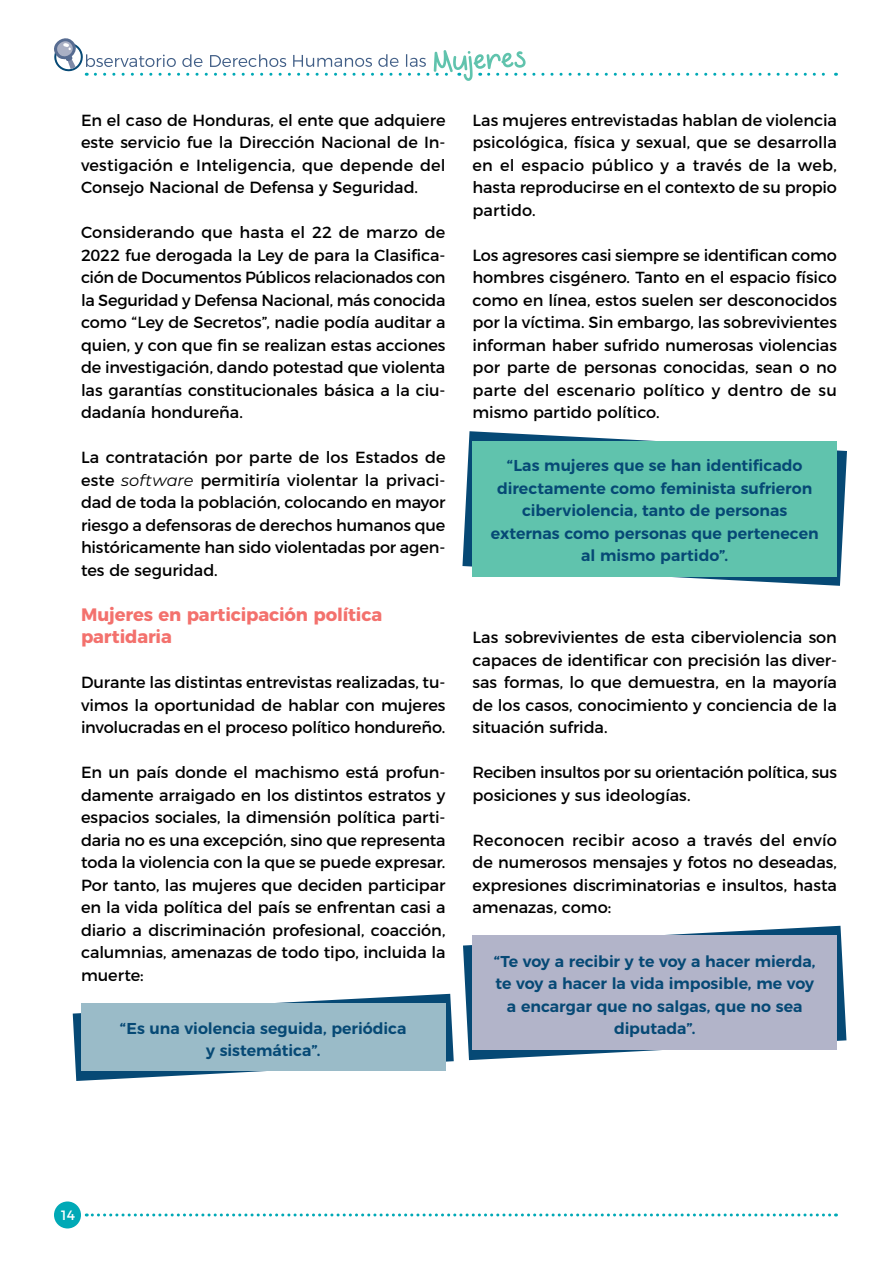
<style>
.page{position:relative;width:891px;height:1269px;background:#fff}
.page>*{position:absolute;margin:0;border:0;box-sizing:border-box;transform-origin:0 0}
.t1{font:700 18px/22.5px "Montserrat";letter-spacing:-.005em;color:#f3716d}
.t2{font:16.2px/22.5px "Montserrat";letter-spacing:-.005em;color:#000;text-align:justify}
.t3{font:600 15.75px/22.5px "Montserrat";color:#064975;text-align:center}
.t4{font:13.5px "Montserrat";color:#fff}
.s1{font-style:italic}
</style>
<div class="page">
<div style="left:54px;top:1202px;width:27px;height:26px;background:#00a9b6;border-radius:50%"></div>
<svg style="left:86px;top:1214px;width:751px;height:2px"></svg>
<svg style="left:54px;top:38px;width:783px;height:43px"></svg>
<svg style="left:462px;top:431px;width:385px;height:155px"></svg>
<svg style="left:463px;top:926px;width:383px;height:134px"></svg>
<div style="left:472px;top:441px;width:365px;height:135px;background:#60c3ad"></div>
<div style="left:472px;top:936px;width:365px;height:114px;background:#b2b4c9"></div>
<svg style="left:73px;top:994px;width:381px;height:87px"></svg>
<div style="left:81px;top:1004px;width:365px;height:67px;background:#9abbc8"></div>
<p class="t2" style="left:81px;top:108px;width:366px">En el caso de Honduras, el ente que adquiere este servicio fue la Dirección Nacional de In&shy;vestigación e Inteligencia, que depende del Consejo Nacional de Defensa y Seguridad.</p>
<p class="t2" style="left:81px;top:220px;width:366px">Considerando que hasta el 22 de marzo de 2022 fue derogada la Ley de para la Clasifica&shy;ción de Documentos Públicos relacionados con la Seguridad y Defensa Nacional, más conocida como “Ley de Secretos”, nadie podía auditar a quien, y con que fin se realizan estas acciones de investigación, dando potestad que violenta las garantías constitucionales básica a la ciu&shy;dadanía hondureña.</p>
<p class="t2" style="left:81px;top:445px;width:366px">La contratación por parte de los Estados de este <span class="s1">software</span> permitiría violentar la privaci&shy;dad de toda la población, colocando en mayor riesgo a defensoras de derechos humanos que históricamente han sido violentadas por agen&shy;tes de seguridad.</p>
<p class="t1" style="left:81px;top:602px;width:303px">Mujeres en participación política partidaria</p>
<p class="t2" style="left:81px;top:670px;width:366px">Durante las distintas entrevistas realizadas, tu&shy;vimos la oportunidad de hablar con mujeres involucradas en el proceso político hondureño.</p>
<p class="t2" style="left:81px;top:760px;width:366px">En un país donde el machismo está profun&shy;damente arraigado en los distintos estratos y espacios sociales, la dimensión política parti&shy;daria no es una excepción, sino que representa toda la violencia con la que se puede expresar.<br>Por tanto, las mujeres que deciden participar en la vida política del país se enfrentan casi a diario a discriminación profesional, coacción, calumnias, amenazas de todo tipo, incluida la muerte:</p>
<p class="t3" style="left:120px;top:1016px;width:288px">“Es una violencia seguida, periódica y sistemática”.</p>
<p class="t2" style="left:472px;top:108px;width:366px">Las mujeres entrevistadas hablan de violencia psicológica, física y sexual, que se desarrolla en el espacio público y a través de la web, hasta reproducirse en el contexto de su propio partido.</p>
<p class="t2" style="left:472px;top:243px;width:366px">Los agresores casi siempre se identifican como hombres cisgénero. Tanto en el espacio físico como en línea, estos suelen ser desconocidos por la víctima. Sin embargo, las sobrevivientes informan haber sufrido numerosas violencias por parte de personas conocidas, sean o no parte del escenario político y dentro de su mismo partido político.</p>
<p class="t3" style="left:491px;top:453px;width:329px">“Las mujeres que se han identificado directamente como feminista sufrieron ciberviolencia, tanto de personas externas como personas que pertenecen al mismo partido”.</p>
<p class="t2" style="left:473px;top:625px;width:366px">Las sobrevivientes de esta ciberviolencia son capaces de identificar con precisión las diver&shy;sas formas, lo que demuestra, en la mayoría de los casos, conocimiento y conciencia de la situación sufrida.</p>
<p class="t2" style="left:473px;top:760px;width:366px">Reciben insultos por su orientación política, sus posiciones y sus ideologías.</p>
<p class="t2" style="left:473px;top:828px;width:366px">Reconocen recibir acoso a través del envío de numerosos mensajes y fotos no deseadas, expresiones discriminatorias e insultos, hasta amenazas, como:</p>
<p class="t3" style="left:494px;top:949px;width:323px">“Te voy a recibir y te voy a hacer mierda, te voy a hacer la vida imposible, me voy a encargar que no salgas, que no sea diputada”.</p>
<p class="t4" style="left:60px;top:1204px;width:17px">14</p>
</div>
